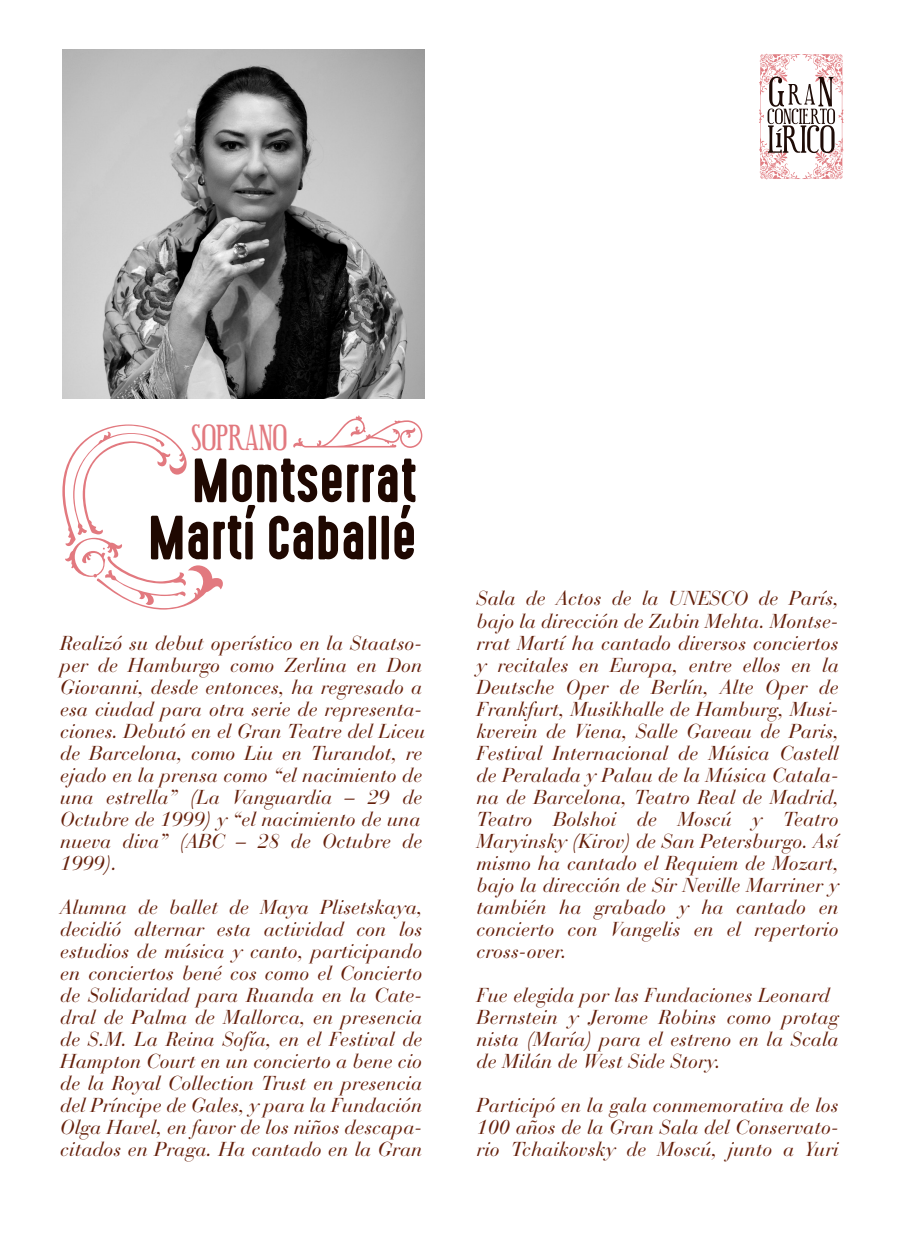
<style>
.page{position:relative;width:899px;height:1248px;background:#fff}
.page>*{position:absolute;margin:0;border:0;box-sizing:border-box;transform-origin:0 0}
.t1{font:56px/57.2px "High Voltage";color:#1f0801;text-align:right}
.t2{font:29.6px "Euphorigenic";color:#e2797f}
.t3{font:italic 20px/22px "Bauer Bodoni";color:#65200b;text-align:justify}
</style>
<div class="page">
<img style="left:62px;top:49px;width:362px;height:349px">
<svg style="left:62px;top:424px;width:161px;height:185px"></svg>
<svg style="left:293px;top:415px;width:129px;height:33px"></svg>
<svg style="left:759px;top:54px;width:84px;height:125px"></svg>
<h2 class="t2" style="left:192px;top:420px;width:97px">SOPRANO</h2>
<h1 class="t1" style="left:148px;top:454px;width:270px">Montserrat<br>Martí Caballé</h1>
<p class="t3" style="left:60px;top:632px;width:366px;text-align:left">Realizó su debut operístico en la Staatso&shy;per de Hamburgo como Zerlina en Don Giovanni, desde entonces, ha regresado a esa ciudad para otra serie de representa&shy;ciones. Debutó en el Gran Teatre del Liceu de Barcelona, como Liu en Turandot, re ejado en la prensa como “el nacimiento de una estrella” (La Vanguardia – 29 de Octubre de 1999) y “el nacimiento de una nueva diva” (ABC – 28 de Octubre de 1999).</p>
<p class="t3" style="left:60px;top:896px;width:363px">Alumna de ballet de Maya Plisetskaya, decidió alternar esta actividad con los estudios de música y canto, participando en conciertos bené cos como el Concierto de Solidaridad para Ruanda en la Cate&shy;dral de Palma de Mallorca, en presencia de S.M. La Reina Sofía, en el Festival de Hampton Court en un concierto a bene cio de la Royal Collection Trust en presencia del Príncipe de Gales, y para la Fundación Olga Havel, en favor de los niños descapa&shy;citados en Praga. Ha cantado en la Gran</p>
<p class="t3" style="left:476px;top:587px;width:363px">Sala de Actos de la UNESCO de París, bajo la dirección de Zubin Mehta. Montse&shy;rrat Martí ha cantado diversos conciertos y recitales en Europa, entre ellos en la Deutsche Oper de Berlín, Alte Oper de Frankfurt, Musikhalle de Hamburg, Musi&shy;kverein de Viena, Salle Gaveau de Paris, Festival Internacional de Música Castell de Peralada y Palau de la Música Catala&shy;na de Barcelona, Teatro Real de Madrid, Teatro Bolshoi de Moscú y Teatro Maryinsky (Kirov) de San Petersburgo. Así mismo ha cantado el Requiem de Mozart, bajo la dirección de Sir Neville Marriner y también ha grabado y ha cantado en concierto con Vangelis en el repertorio cross-over.</p>
<p class="t3" style="left:476px;top:983px;width:363px;text-align:left">Fue elegida por las Fundaciones Leonard Bernstein y Jerome Robins como protag nista (María) para el estreno en la Scala de Milán de West Side Story.</p>
<p class="t3" style="left:476px;top:1093px;width:363px">Participó en la gala conmemorativa de los 100 años de la Gran Sala del Conservato&shy;rio Tchaikovsky de Moscú, junto a Yuri</p>
</div>
